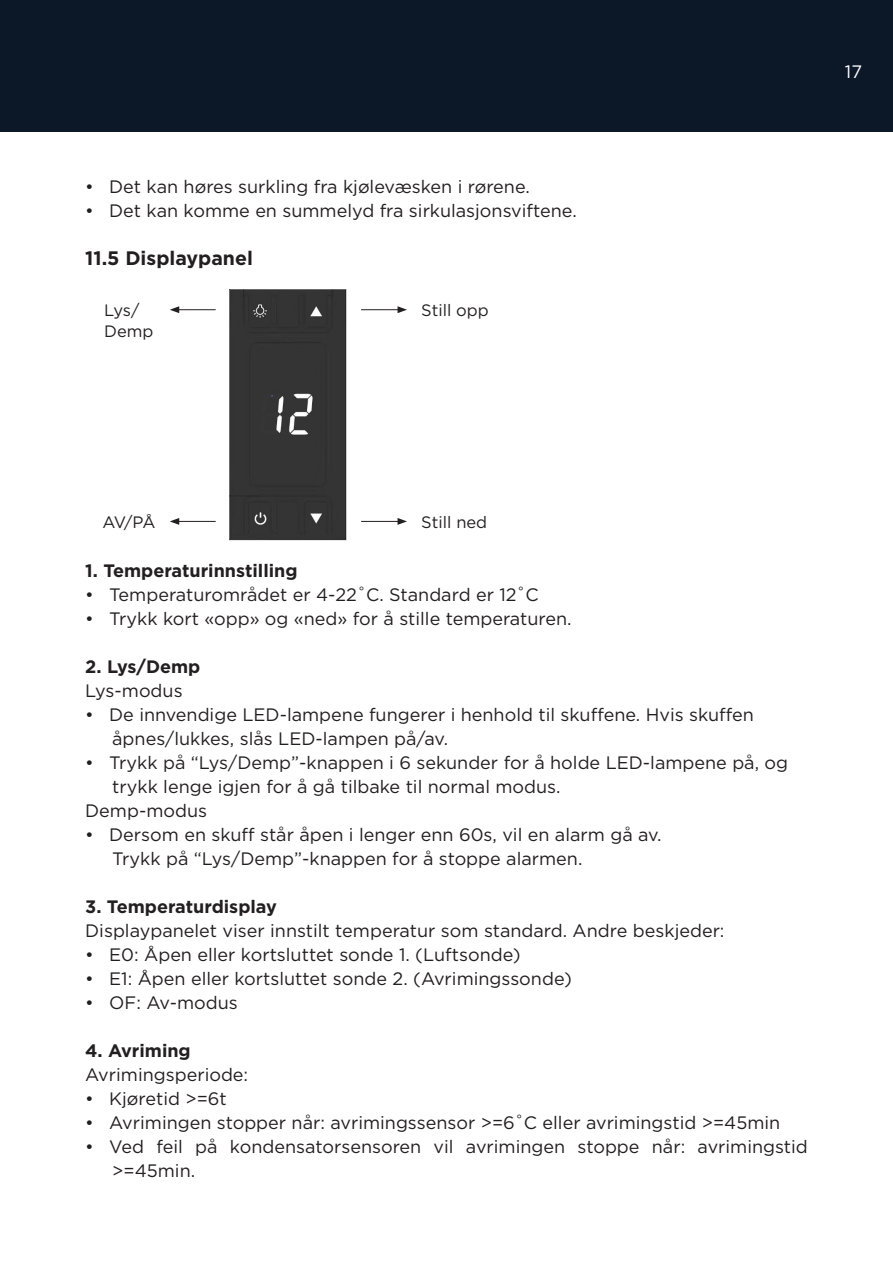
<style>
.page{position:relative;width:893px;height:1263px;background:#fff}
.page>*{position:absolute;margin:0;border:0;box-sizing:border-box;transform-origin:0 0}
.Mellomtittel{font:700 19.5px "Gotham";color:#231f20}
.Brødtekst{font:18px/24px "Gotham";color:#231f20}
.Brødtekst-2{font:700 18px "Gotham";color:#231f20}
.t1{font:18px "Gotham";color:#fff}
.Brødtekst-3{font:16.5px/21px "Gotham";color:#231f20}
</style>
<div class="page">
<div style="left:0;top:0;width:893px;height:132px;background:#0c1828"></div>
<div style="left:230px;top:289px;width:116px;height:251px;background:#343434"></div>
<hr style="left:177px;top:309px;width:39px;height:1px;background:#231f20">
<svg style="left:170px;top:306px;width:9px;height:7px"></svg>
<hr style="left:361px;top:309px;width:39px;height:1px;background:#231f20">
<svg style="left:398px;top:306px;width:9px;height:7px"></svg>
<hr style="left:361px;top:521px;width:39px;height:1px;background:#231f20">
<svg style="left:398px;top:518px;width:9px;height:7px"></svg>
<hr style="left:177px;top:521px;width:39px;height:1px;background:#231f20">
<svg style="left:170px;top:518px;width:9px;height:7px"></svg>
<p class="Brødtekst" style="left:85px;top:174px;width:446px">• Det kan høres surkling fra kjølevæsken i rørene.</p>
<p class="Brødtekst" style="left:85px;top:198px;width:493px">• Det kan komme en summelyd fra sirkulasjonsviftene.</p>
<p class="Mellomtittel" style="left:85px;top:245px;width:169px">11.5 Displaypanel</p>
<p class="Brødtekst-3" style="left:104px;top:300px;width:51px">Lys/<br>Demp</p>
<p class="Brødtekst-3" style="left:421px;top:300px;width:69px">Still opp</p>
<p class="t1" style="left:845px;top:60px;width:19px">17</p>
<p class="Brødtekst-3" style="left:102px;top:511px;width:55px">AV/PÅ</p>
<p class="Brødtekst-3" style="left:421px;top:511px;width:68px">Still ned</p>
<p class="Brødtekst-2" style="left:85px;top:559px;width:214px">1. Temperaturinnstilling</p>
<p class="Brødtekst" style="left:85px;top:582px;width:455px">• Temperaturområdet er 4-22˚C. Standard er 12˚C</p>
<p class="Brødtekst" style="left:85px;top:606px;width:488px">• Trykk kort «opp» og «ned» for å stille temperaturen.</p>
<p class="Brødtekst-2" style="left:85px;top:655px;width:117px">2. Lys/Demp</p>
<p class="Brødtekst" style="left:85px;top:678px;width:99px">Lys-modus</p>
<p class="Brødtekst" style="left:112px;top:702px;width:643px;text-indent:-27px">• De innvendige LED-lampene fungerer i henhold til skuffene. Hvis skuffen åpnes/lukkes, slås LED-lampen på/av.</p>
<p class="Brødtekst" style="left:112px;top:750px;width:677px;text-indent:-27px">• Trykk på “Lys/Demp”-knappen i 6 sekunder for å holde LED-lampene på, og trykk lenge igjen for å gå tilbake til normal modus.</p>
<p class="Brødtekst" style="left:85px;top:798px;width:123px">Demp-modus</p>
<p class="Brødtekst" style="left:112px;top:822px;width:551px;text-indent:-27px">• Dersom en skuff står åpen i lenger enn 60s, vil en alarm gå av.<br>Trykk på “Lys/Demp”-knappen for å stoppe alarmen.</p>
<p class="Brødtekst-2" style="left:85px;top:895px;width:193px">3. Temperaturdisplay</p>
<p class="Brødtekst" style="left:85px;top:918px;width:641px">Displaypanelet viser innstilt temperatur som standard. Andre beskjeder:</p>
<p class="Brødtekst" style="left:85px;top:942px;width:437px">• E0: Åpen eller kortsluttet sonde 1. (Luftsonde)</p>
<p class="Brødtekst" style="left:85px;top:966px;width:488px">• E1: Åpen eller kortsluttet sonde 2. (Avrimingssonde)</p>
<p class="Brødtekst" style="left:85px;top:990px;width:154px">• OF: Av-modus</p>
<p class="Brødtekst-2" style="left:85px;top:1039px;width:107px">4. Avriming</p>
<p class="Brødtekst" style="left:85px;top:1062px;width:164px">Avrimingsperiode:</p>
<p class="Brødtekst" style="left:85px;top:1086px;width:143px">• Kjøretid &gt;=6t</p>
<p class="Brødtekst" style="left:85px;top:1110px;width:696px">• Avrimingen stopper når: avrimingssensor &gt;=6˚C eller avrimingstid &gt;=45min</p>
<p class="Brødtekst" style="left:112px;top:1134px;width:697px;text-indent:-27px">• Ved feil på kondensatorsensoren vil avrimingen stoppe når: avrimingstid &gt;=45min.</p>
</div>
